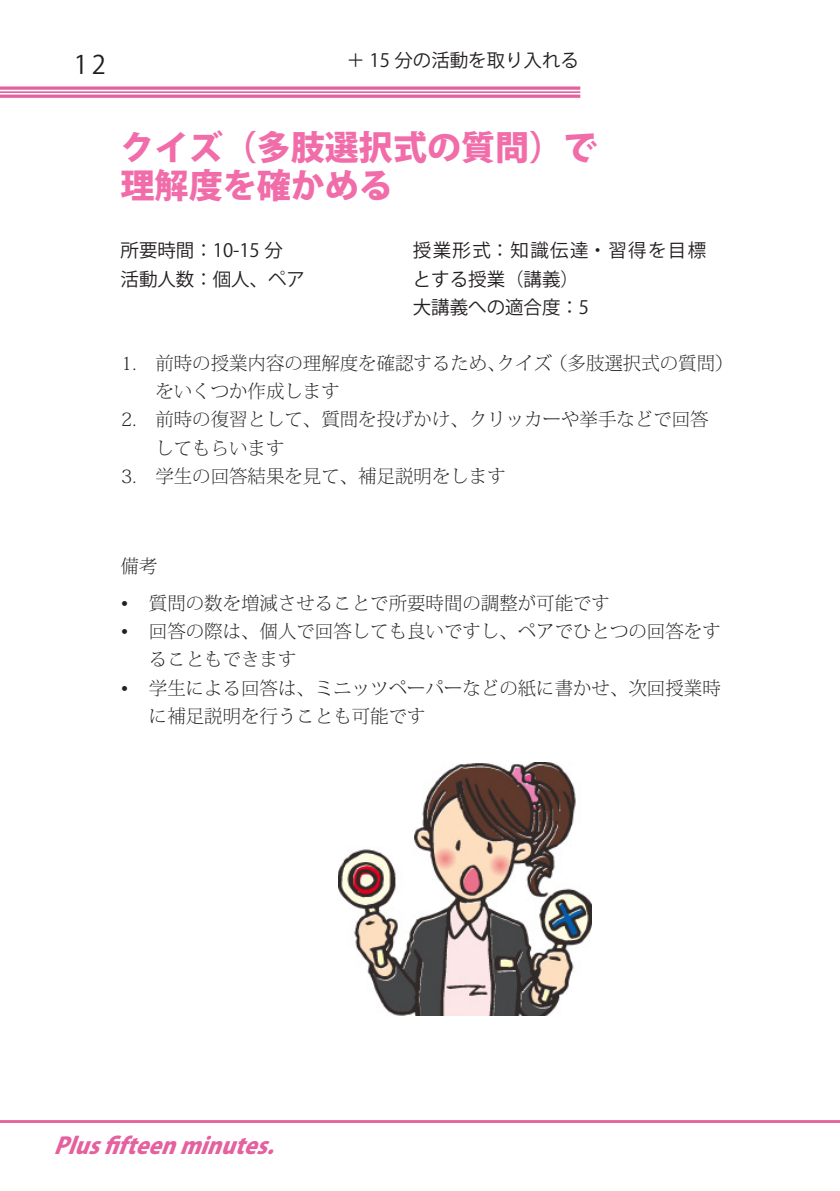
<style>
.page{position:relative;width:840px;height:1191px;background:#fff}
.page>*{position:absolute;margin:0;border:0;box-sizing:border-box;transform-origin:0 0}
.t1{font:800 34px/38.2px "Koz Go Pro";color:#f16daa}
.t2{font:25.6px "Koz Go Pro";color:#231f20}
.t3{font:italic 800 22.6px "Koz Go Pr 6 N";color:#e5609e}
.t4{font:200 18.4px/28.4px "Koz Min Pro";color:#231f20}
.t5{font:18.4px/28.4px "Koz Go Pro";color:#231f20}
</style>
<div class="page">
<svg style="left:0;top:86px;width:580px;height:4px;background:#e97db0"></svg>
<hr style="left:0;top:91px;width:580px;height:2px;background:#e5609e">
<hr style="left:0;top:95px;width:580px;height:3px;background:#e5609e">
<hr style="left:0;top:1120px;width:839px;height:3px;background:#e5609e">
<img style="left:339px;top:762px;width:252px;height:253px">
<h2 class="t2" style="left:74px;top:48px;width:34px">12</h2>
<p class="t5" style="left:346px;top:47px;width:234px">＋ 15 分の活動を取り入れる</p>
<h1 class="t1" style="left:120px;top:130px;width:478px">クイズ（多肢選択式の質問）で理解度を確かめる</h1>
<p class="t5" style="left:120px;top:237px;width:186px">所要時間：10-15 分活動人数：個人、ペア</p>
<p class="t5" style="left:412px;top:237px;width:294px">授業形式：知識伝達・習得を目標とする授業（講義）<br>大講義への適合度：5</p>
<p class="t4" style="left:155px;top:348px;width:579px;text-indent:-34px">1. 前時の授業内容の理解度を確認するため、クイズ（多肢選択式の質問）をいくつか作成します</p>
<p class="t4" style="left:155px;top:405px;width:554px;text-indent:-34px">2. 前時の復習として、質問を投げかけ、クリッカーや挙手などで回答してもらいます</p>
<p class="t4" style="left:121px;top:461px;width:386px">3. 学生の回答結果を見て、補足説明をします</p>
<p class="t4" style="left:120px;top:551px;width:38px">備考</p>
<p class="t4" style="left:120px;top:588px;width:490px">• 質問の数を増減させることで所要時間の調整が可能です</p>
<p class="t4" style="left:149px;top:616px;width:573px;text-indent:-28px">• 回答の際は、個人で回答しても良いですし、ペアでひとつの回答をすることもできます</p>
<p class="t4" style="left:149px;top:673px;width:573px;text-indent:-28px">• 学生による回答は、ミニッツペーパーなどの紙に書かせ、次回授業時に補足説明を行うことも可能です</p>
<p class="t3" style="left:54px;top:1133px;width:236px">Plusfifteenminutes.</p>
</div>
